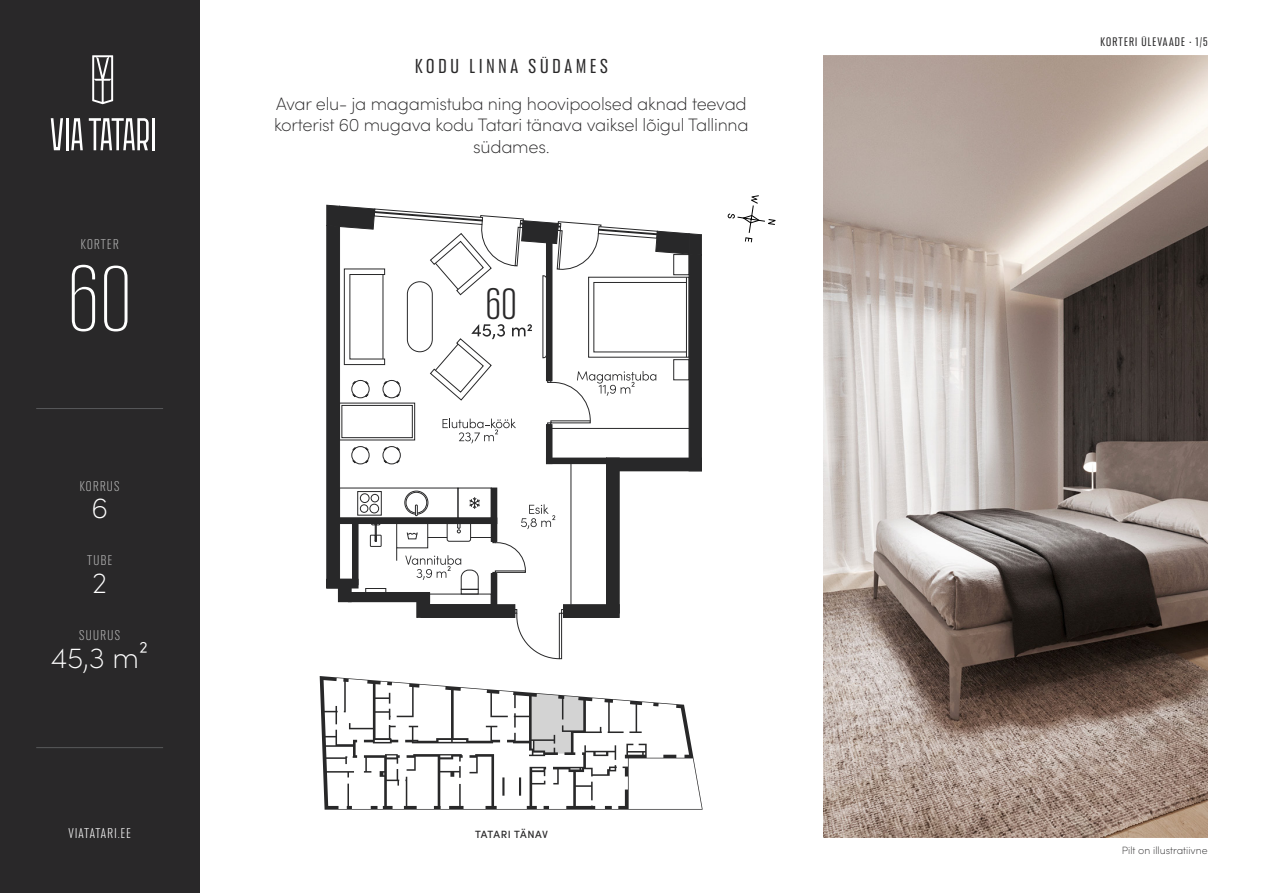
<style>
.page{position:relative;width:1263px;height:893px;background:#fff}
.page>*{position:absolute;margin:0;border:0;box-sizing:border-box;transform-origin:0 0}
.t1{font:300 90px "Anguita Sans";color:#fff}
.t2{font:42.3px "Anguita Sans";color:#292829}
.t3{font:200 29.1px "Sofia Pro";color:#fff}
.t4{font:500 19.5px "Anguita Sans";letter-spacing:.2em;color:#292829}
.t5{font:200 18px/21.6px "Sofia Pro";letter-spacing:-.015em;color:#292829;text-align:center}
.t6{font:13.65px "Anguita Sans";letter-spacing:.1em;color:#b5b5b5}
.t7{font:13.65px "Anguita Sans";letter-spacing:.1em;color:#fff}
.t8{font:500 12px "Anguita Sans";letter-spacing:.1em;color:#292829}
.t9{font:200 10.5px "Sofia Pro";color:#292829}
.t10{font:500 10.5px "Sofia Pro";letter-spacing:.025em;color:#292829}
</style>
<div class="page">
<svg style="left:727px;top:195px;width:48px;height:47px"></svg>
<img style="left:823px;top:55px;width:385px;height:783px">
<svg style="left:320px;top:676px;width:383px;height:134px"></svg>
<div style="left:491px;top:574px;width:6px;height:41px;background:#282829"></div>
<div style="left:348px;top:592px;width:81px;height:10px;background:#282829"></div>
<svg style="left:515px;top:609px;width:49px;height:50px"></svg>
<div style="left:421px;top:605px;width:94px;height:12px;background:#282829"></div>
<div style="left:417px;top:592px;width:12px;height:25px;background:#282829"></div>
<div style="left:338px;top:579px;width:13px;height:23px;background:#282829"></div>
<div style="left:563px;top:605px;width:56px;height:12px;background:#282829"></div>
<div style="left:563px;top:604px;width:56px;height:13px;border:1px solid #282829"></div>
<div style="left:606px;top:458px;width:13px;height:155px;background:#282829"></div>
<div style="left:461px;top:589px;width:17px;height:5px;border:1px solid #282829"></div>
<hr style="left:571px;top:464px;width:1px;height:141px;background:#282829">
<div style="left:429px;top:594px;width:62px;height:11px;border:1px solid #282829"></div>
<svg style="left:327px;top:205px;width:375px;height:384px"></svg>
<div style="left:0;top:0;width:199px;height:893px;background:#292829"></div>
<div style="left:480px;top:281px;width:42px;height:38px;background:#fff"></div>
<hr style="left:36px;top:747px;width:127px;height:1px;background:#58595b">
<hr style="left:36px;top:408px;width:127px;height:1px;background:#58595b">
<svg style="left:92px;top:55px;width:21px;height:49px"></svg>
<hr style="left:152px;top:118px;width:3px;height:32px;background:#fff">
<svg style="left:51px;top:118px;width:12px;height:32px"></svg>
<svg style="left:71px;top:118px;width:12px;height:32px"></svg>
<svg style="left:89px;top:118px;width:60px;height:32px"></svg>
<hr style="left:66px;top:118px;width:2px;height:32px;background:#fff">
<p class="t6" style="left:81px;top:237px;width:39px">KORTER</p>
<h1 class="t1" style="left:67px;top:252px;width:67px">60</h1>
<p class="t6" style="left:80px;top:479px;width:41px">KORRUS</p>
<h3 class="t3" style="left:91px;top:487px;width:18px">6</h3>
<p class="t6" style="left:87px;top:553px;width:27px">TUBE</p>
<h3 class="t3" style="left:92px;top:562px;width:16px">2</h3>
<p class="t6" style="left:79px;top:628px;width:42px">SUURUS</p>
<h3 class="t3" style="left:51px;top:636px;width:98px">45,3 m²</h3>
<p class="t7" style="left:68px;top:826px;width:64px">VIATATARI.EE</p>
<p class="t4" style="left:415px;top:56px;width:194px">KODU LINNA SÜDAMES</p>
<p class="t5" style="left:274px;top:92px;width:476px">Avar elu- ja magamistuba ning hoovipoolsed aknad teevad korterist 60 mugava kodu Tatari tänava vaiksel lõigul Tallinna südames.</p>
<h2 class="t2" style="left:485px;top:282px;width:33px">60</h2>
<p class="t10" style="left:475px;top:826px;width:74px">TATARI TÄNAV</p>
<p class="t8" style="left:1100px;top:35px;width:109px">KORTERI ÜLEVAADE • 1/5</p>
<p class="t9" style="left:1122px;top:843px;width:87px">Pilt on illustratiivne</p>
</div>
